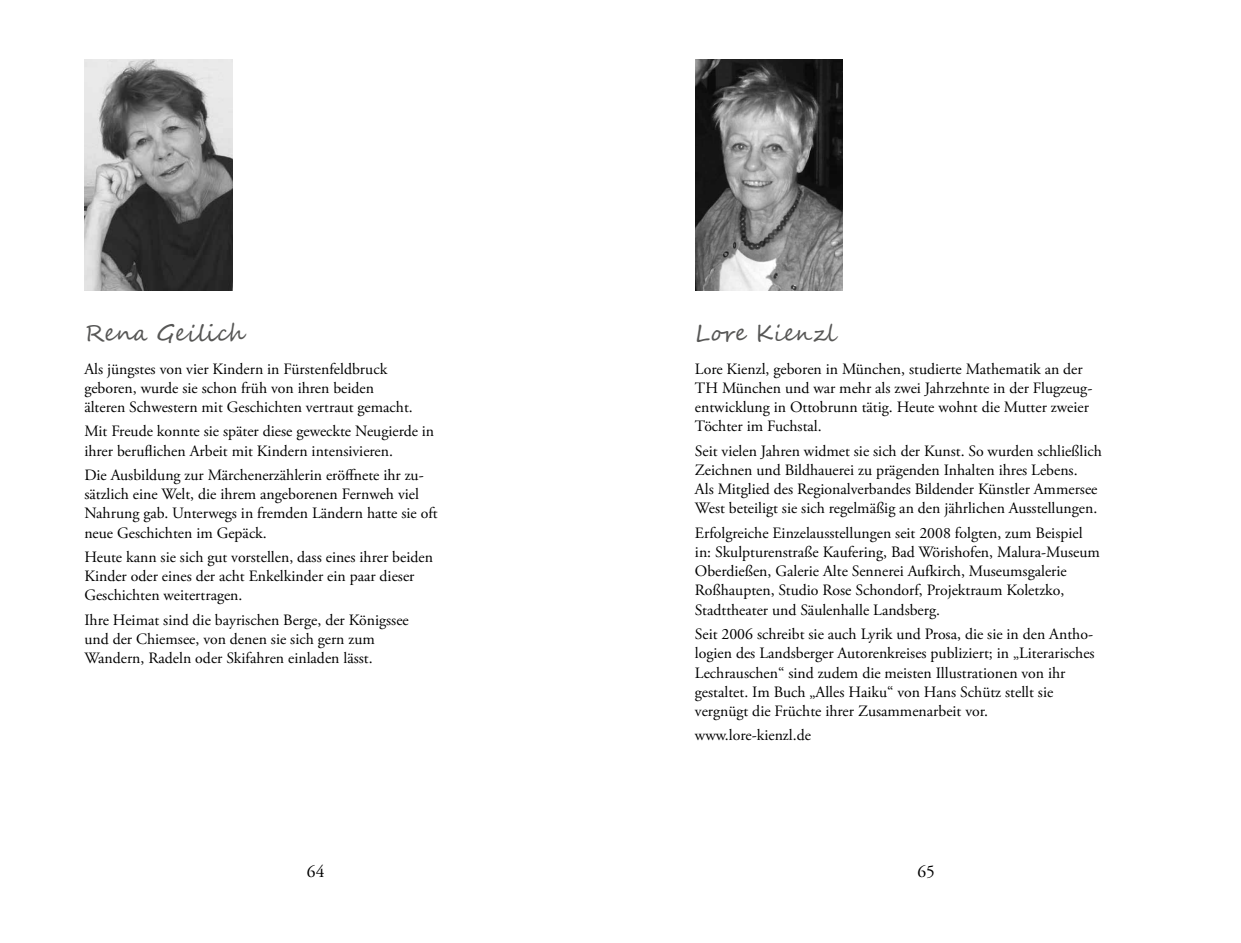
<style>
.page{position:relative;width:1241px;height:943px;background:#fff}
.page>*{position:absolute;margin:0;border:0;box-sizing:border-box;transform-origin:0 0}
.Titel_Handschrift{font:22.75px "Segoe Script";color:#575756}
.t1{font:17.5px "Adobe Garamond Pro";color:#000}
._00-Impressum{font:15.75px/19.2px "Adobe Garamond Pro";color:#000}
</style>
<div class="page">
<img style="left:695px;top:60px;width:147px;height:230px">
<img style="left:84px;top:60px;width:148px;height:230px">
<p class="Titel_Handschrift" style="left:84px;top:314px;width:163px">Rena Geilich</p>
<p class="_00-Impressum" style="left:84px;top:359px;width:330px">Als jüngstes von vier Kindern in Fürstenfeldbruck geboren, wurde sie schon früh von ihren beiden älteren Schwestern mit Geschichten vertraut gemacht.</p>
<p class="_00-Impressum" style="left:84px;top:422px;width:351px">Mit Freude konnte sie später diese geweckte Neugierde in ihrer beruflichen Arbeit mit Kindern intensivieren.</p>
<p class="_00-Impressum" style="left:84px;top:466px;width:355px">Die Ausbildung zur Märchenerzählerin eröffnete ihr zu&shy;sätzlich eine Welt, die ihrem angeborenen Fernweh viel Nahrung gab. Unterwegs in fremden Ländern hatte sie oft neue Geschichten im Gepäck.</p>
<p class="_00-Impressum" style="left:84px;top:548px;width:350px">Heute kann sie sich gut vorstellen, dass eines ihrer beiden<br>Kinder oder eines der acht Enkelkinder ein paar dieser<br>Geschichten weitertragen.</p>
<p class="_00-Impressum" style="left:84px;top:610px;width:326px">Ihre Heimat sind die bayrischen Berge, der Königssee und der Chiemsee, von denen sie sich gern zum<br>Wandern, Radeln oder Skifahren einladen lässt.</p>
<p class="Titel_Handschrift" style="left:694px;top:314px;width:143px">Lore Kienzl</p>
<p class="_00-Impressum" style="left:694px;top:359px;width:399px">Lore Kienzl, geboren in München, studierte Mathematik an der TH München und war mehr als zwei Jahrzehnte in der Flugzeug&shy;entwicklung in Ottobrunn tätig. Heute wohnt die Mutter zweier Töchter im Fuchstal.</p>
<p class="_00-Impressum" style="left:694px;top:441px;width:408px">Seit vielen Jahren widmet sie sich der Kunst. So wurden schließlich Zeichnen und Bildhauerei zu prägenden Inhalten ihres Lebens.<br>Als Mitglied des Regionalverbandes Bildender Künstler Ammersee West beteiligt sie sich regelmäßig an den jährlichen Ausstellungen.</p>
<p class="_00-Impressum" style="left:694px;top:523px;width:406px">Erfolgreiche Einzelausstellungen seit 2008 folgten, zum Beispiel in: Skulpturenstraße Kaufering, Bad Wörishofen, Malura-Museum Oberdießen, Galerie Alte Sennerei Aufkirch, Museumsgalerie Roßhaupten, Studio Rose Schondorf, Projektraum Koletzko, Stadttheater und Säulenhalle Landsberg.</p>
<p class="_00-Impressum" style="left:694px;top:625px;width:401px">Seit 2006 schreibt sie auch Lyrik und Prosa, die sie in den Antho&shy;logien des Landsberger Autorenkreises publiziert; in „Literarisches Lechrauschen“ sind zudem die meisten Illustrationen von ihr gestaltet. Im Buch „Alles Haiku“ von Hans Schütz stellt sie vergnügt die Früchte ihrer Zusammenarbeit vor.</p>
<p class="_00-Impressum" style="left:694px;top:726px;width:117px">www.lore-kienzl.de</p>
<p class="t1" style="left:307px;top:861px;width:19px">64</p>
<p class="t1" style="left:917px;top:861px;width:19px">65</p>
</div>
